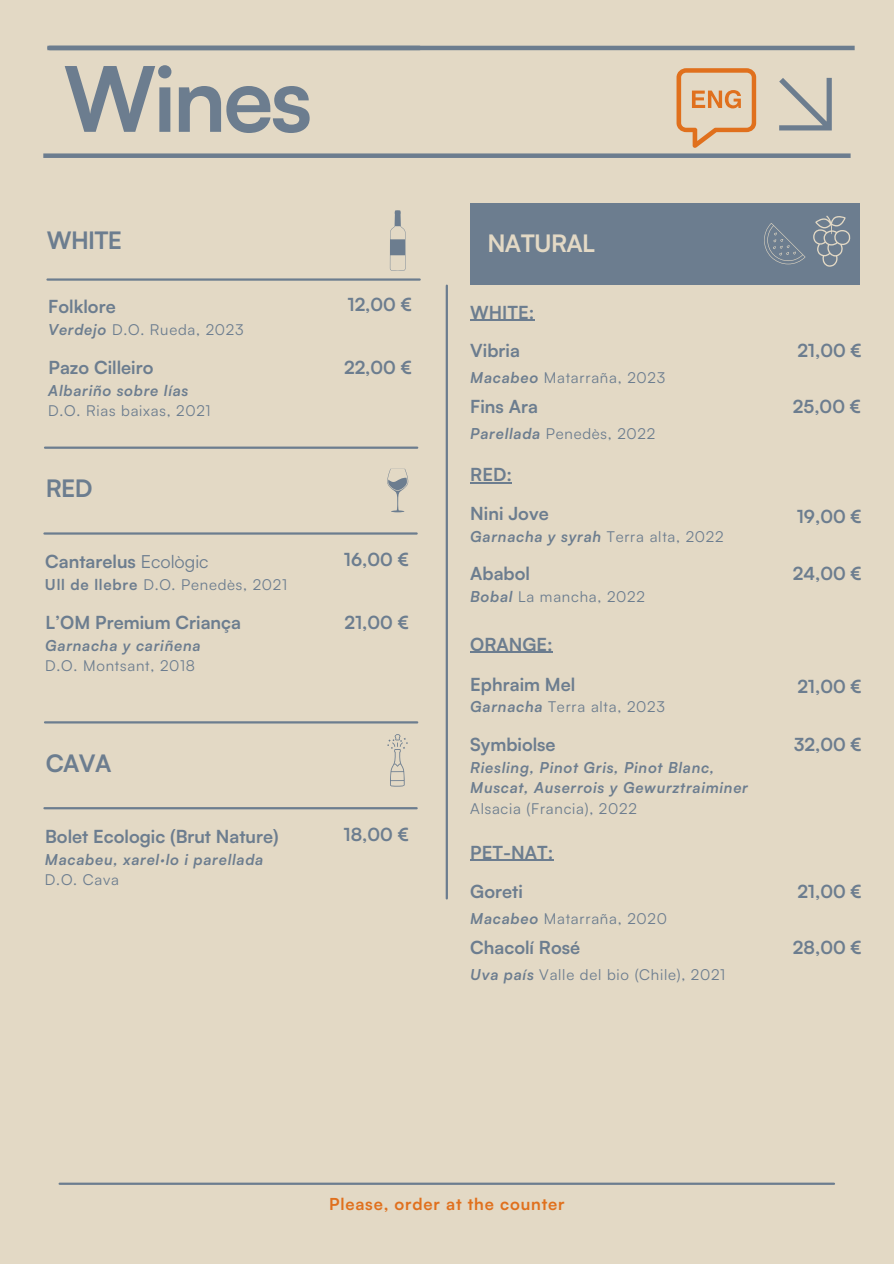
<style>
.page{position:relative;width:894px;height:1264px;background:#fff}
.page>*{position:absolute;margin:0;border:0;box-sizing:border-box;transform-origin:0 0}
.t1{font:700 90px "Satoshi";letter-spacing:-.03em;color:#6c7d8f}
.t2{font:700 24px "Satoshi";letter-spacing:-.03em;color:#6c7d8f}
.t3{font:700 24px "Satoshi";letter-spacing:-.03em;color:#e3d9c5}
.t4{font:700 18px "Satoshi";color:#6c7d8f}
.t5{font:700 16.5px "Satoshi";letter-spacing:.05em;color:#e0701d}
.t6{font:15px "Satoshi";letter-spacing:.05em;color:#6c7d8f}
.t7{font:italic 700 15px "Satoshi";letter-spacing:.05em;color:#6c7d8f}
.s1{font-weight:700;font-style:italic}
.s2{font-weight:400}
.s3{font-weight:700}
.s4{font-weight:400;font-style:normal}
</style>
<div class="page">
<div style="left:0;top:0;width:893px;height:1263px;background:#e3d9c5"></div>
<hr style="left:445px;top:286px;width:3px;height:612px;background:#6c7d8f">
<hr style="left:47px;top:46px;width:807px;height:4px;background:#6c7d8f">
<div style="left:43px;top:153px;width:807px;height:5px;background:#6c7d8f"></div>
<svg style="left:779px;top:78px;width:52px;height:52px"></svg>
<div style="left:470px;top:203px;width:389px;height:81px;background:#6c7d8f"></div>
<hr style="left:60px;top:1182px;width:773px;height:2px;background:#6c7d8f">
<hr style="left:47px;top:278px;width:372px;height:3px;background:#6c7d8f">
<hr style="left:45px;top:446px;width:372px;height:3px;background:#6c7d8f">
<hr style="left:44px;top:532px;width:372px;height:2px;background:#6c7d8f">
<hr style="left:45px;top:721px;width:372px;height:2px;background:#6c7d8f">
<hr style="left:44px;top:807px;width:372px;height:2px;background:#6c7d8f">
<svg style="left:387px;top:734px;width:21px;height:53px"></svg>
<svg style="left:387px;top:469px;width:21px;height:43px"></svg>
<svg style="left:390px;top:210px;width:15px;height:61px"></svg>
<svg style="left:813px;top:215px;width:37px;height:51px"></svg>
<svg style="left:764px;top:223px;width:41px;height:41px"></svg>
<hr style="left:470px;top:320px;width:64px;height:1px;background:#6c7d8f">
<hr style="left:470px;top:482px;width:42px;height:1px;background:#6c7d8f">
<hr style="left:470px;top:859px;width:83px;height:1px;background:#6c7d8f">
<hr style="left:470px;top:651px;width:82px;height:2px;background:#6c7d8f">
<svg style="left:676px;top:68px;width:80px;height:80px"></svg>
<h1 class="t1" style="left:63px;top:41px;width:250px">Wines</h1>
<p class="t2" style="left:47px;top:225px;width:77px">WHITE</p>
<h3 class="t4" style="left:48px;top:295px;width:69px">Folklore</h3>
<h4 class="t6" style="left:48px;top:320px;width:197px"><span class="s1">Verdejo</span> D.O. Rueda, 2023</h4>
<h4 class="t4" style="left:48px;top:355px;width:106px">Pazo Cilleiro</h4>
<p class="t7" style="left:48px;top:381px;width:141px">Albariño sobre lías</p>
<h4 class="t6" style="left:48px;top:401px;width:164px">D.O. Rias baixas, 2021</h4>
<p class="t2" style="left:46px;top:473px;width:48px">RED</p>
<h4 class="t4" style="left:45px;top:549px;width:165px">Cantarelus <span class="s2">Ecològic</span></h4>
<p class="t6" style="left:45px;top:575px;width:243px"><span class="s3">Ull de llebre</span> D.O. Penedès, 2021</p>
<h4 class="t4" style="left:45px;top:610px;width:197px">L’OM Premium Criança</h4>
<h3 class="t7" style="left:45px;top:635px;width:157px">Garnacha y cariñena</h3>
<h4 class="t6" style="left:45px;top:656px;width:151px">D.O. Montsant, 2018</h4>
<h4 class="t2" style="left:46px;top:748px;width:67px">CAVA</h4>
<p class="t4" style="left:45px;top:824px;width:235px">Bolet Ecologic (Brut Nature)</p>
<h4 class="t7" style="left:45px;top:849px;width:220px">Macabeu, xarel·lo i parellada</h4>
<h4 class="t6" style="left:45px;top:870px;width:75px">D.O. Cava</h4>
<h4 class="t4" style="left:347px;top:293px;width:66px">12,00 €</h4>
<h3 class="t4" style="left:344px;top:355px;width:69px">22,00 €</h3>
<h4 class="t4" style="left:344px;top:548px;width:66px">16,00 €</h4>
<p class="t4" style="left:344px;top:610px;width:66px">21,00 €</p>
<p class="t4" style="left:343px;top:823px;width:67px">18,00 €</p>
<h2 class="t3" style="left:487px;top:227px;width:109px">NATURAL</h2>
<p class="t4" style="left:470px;top:300px;width:66px">WHITE:</p>
<p class="t4" style="left:470px;top:338px;width:51px">Vibria</p>
<h4 class="t6" style="left:470px;top:367px;width:196px"><span class="s1">Macabeo</span> Matarraña, 2023</h4>
<p class="t4" style="left:470px;top:395px;width:69px">Fins Ara</p>
<h4 class="t6" style="left:470px;top:423px;width:186px"><span class="s1">Parellada</span> Penedès, 2022</h4>
<p class="t4" style="left:470px;top:463px;width:43px">RED:</p>
<p class="t4" style="left:470px;top:502px;width:80px">Nini Jove</p>
<p class="t7" style="left:470px;top:526px;width:255px">Garnacha y syrah <span class="s4">Terra alta, 2022</span></p>
<p class="t4" style="left:470px;top:562px;width:61px">Ababol</p>
<h5 class="t6" style="left:470px;top:587px;width:176px"><span class="s1">Bobal</span> La mancha, 2022</h5>
<h2 class="t4" style="left:470px;top:632px;width:84px">ORANGE:</h2>
<h4 class="t4" style="left:470px;top:672px;width:107px">Ephraim Mel</h4>
<h4 class="t6" style="left:470px;top:697px;width:196px"><span class="s1">Garnacha</span> Terra alta, 2023</h4>
<p class="t4" style="left:470px;top:732px;width:87px">Symbiolse</p>
<p class="t7" style="left:470px;top:758px;width:245px">Riesling, Pinot Gris, Pinot Blanc,</p>
<h2 class="t7" style="left:470px;top:778px;width:279px">Muscat, Auserrois y Gewurztraiminer</h2>
<p class="t6" style="left:470px;top:798px;width:168px">Alsacia (Francia), 2022</p>
<p class="t4" style="left:470px;top:840px;width:84px">PET-NAT:</p>
<h3 class="t4" style="left:470px;top:879px;width:54px">Goreti</h3>
<h4 class="t6" style="left:470px;top:908px;width:198px"><span class="s1">Macabeo</span> Matarraña, 2020</h4>
<p class="t4" style="left:470px;top:936px;width:111px">Chacolí Rosé</p>
<h4 class="t6" style="left:470px;top:965px;width:256px"><span class="s1">Uva país</span> Valle del bio (Chile), 2021</h4>
<h4 class="t4" style="left:797px;top:338px;width:66px">21,00 €</h4>
<h4 class="t4" style="left:792px;top:395px;width:70px">25,00 €</h4>
<h2 class="t4" style="left:796px;top:504px;width:66px">19,00 €</h2>
<h4 class="t4" style="left:792px;top:562px;width:70px">24,00 €</h4>
<h4 class="t4" style="left:797px;top:674px;width:66px">21,00 €</h4>
<p class="t4" style="left:794px;top:732px;width:69px">32,00 €</p>
<p class="t4" style="left:797px;top:879px;width:66px">21,00 €</p>
<p class="t4" style="left:792px;top:936px;width:70px">28,00 €</p>
<p class="t5" style="left:329px;top:1193px;width:237px">Please, order at the counter</p>
</div>
